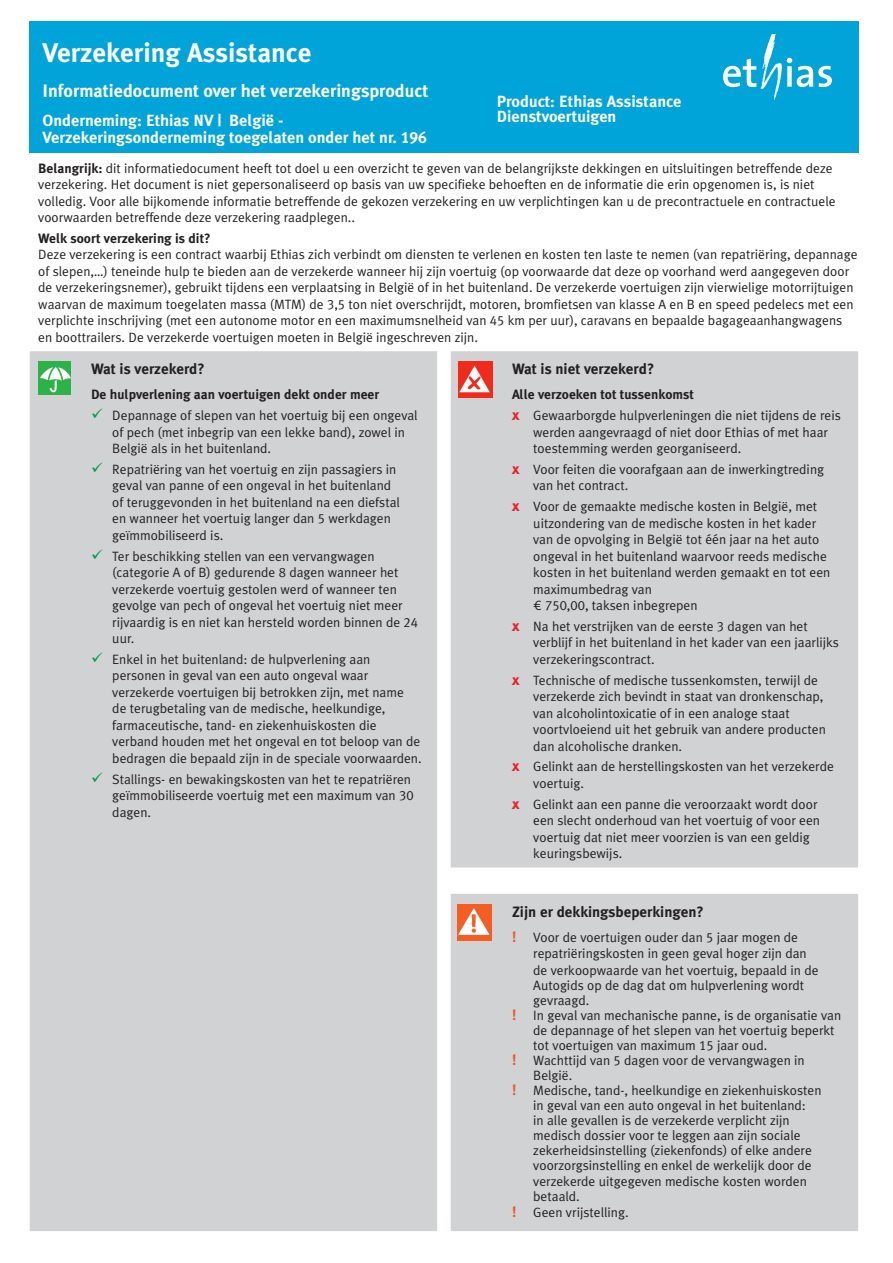
<style>
.page{position:relative;width:893px;height:1263px;background:#fff}
.page>*{position:absolute;margin:0;border:0;box-sizing:border-box;transform-origin:0 0}
.Gewone_tekst{font:700 27px "Meta Ethias";color:#fff}
.Gewone_tekst-2{font:700 18px "Meta Ethias";color:#fff}
.Gewone_tekst-3{font:700 16.2px/16.5px "Meta Ethias";color:#fff}
.Gewone_tekst-4{font:700 15px "Meta Ethias";color:#231f20}
.Gewone_tekst-5{font:13.5px/16.5px "Meta Ethias Normal";color:#231f20}
.Gewone_tekst-6{font:700 13.5px "Meta Ethias";color:#231f20}
.s1{font-family:"Meta Ethias";font-weight:700}
.s2{color:#009847}
.s3{font-family:"Meta Ethias";font-weight:700;font-size:15px;color:#ee1d23}
.s4{font-family:"Meta Ethias";font-weight:700;font-size:15px;color:#f15921}
</style>
<div class="page">
<div style="left:30px;top:21px;width:829px;height:132px;background:#00a4d9"></div>
<svg style="left:723px;top:35px;width:109px;height:65px"></svg>
<div style="left:30px;top:351px;width:828px;height:880px;background:#d1d2d4"></div>
<img style="left:39px;top:362px;width:31px;height:32px">
<img style="left:458px;top:362px;width:34px;height:36px">
<img style="left:457px;top:905px;width:34px;height:35px">
<p class="Gewone_tekst" style="left:43px;top:37px;width:271px">Verzekering Assistance</p>
<p class="Gewone_tekst-2" style="left:43px;top:81px;width:387px">Informatiedocument over het verzekeringsproduct</p>
<p class="Gewone_tekst-3" style="left:43px;top:113px;width:386px">Onderneming: Ethias NV | België -<br>Verzekeringsonderneming toegelaten onder het nr. 196</p>
<p class="Gewone_tekst-3" style="left:497px;top:94px;width:186px;line-height:15px">Product: Ethias Assistance<br>Dienstvoertuigen</p>
<p class="Gewone_tekst-5" style="left:38px;top:159px;width:799px"><span class="s1">Belangrijk:</span> dit informatiedocument heeft tot doel u een overzicht te geven van de belangrijkste dekkingen en uitsluitingen betreffende deze verzekering. Het document is niet gepersonaliseerd op basis van uw specifieke behoeften en de informatie die erin opgenomen is, is niet volledig. Voor alle bijkomende informatie betreffende de gekozen verzekering en uw verplichtingen kan u de precontractuele en contractuele voorwaarden betreffende deze verzekering raadplegen..</p>
<p class="Gewone_tekst-5" style="left:38px;top:230px;width:821px"><span class="s1">Welk soort verzekering is dit?<br></span>Deze verzekering is een contract waarbij Ethias zich verbindt om diensten te verlenen en kosten ten laste te nemen (van repatriëring, depannage of slepen,…) teneinde hulp te bieden aan de verzekerde wanneer hij zijn voertuig (op voorwaarde dat deze op voorhand werd aangegeven door de verzekeringsnemer), gebruikt tijdens een verplaatsing in België of in het buitenland. De verzekerde voertuigen zijn vierwielige motorrijtuigen waarvan de maximum toegelaten massa (MTM) de 3,5 ton niet overschrijdt, motoren, bromfietsen van klasse A en B en speed pedelecs met een verplichte inschrijving (met een autonome motor en een maximumsnelheid van 45 km per uur), caravans en bepaalde bagageaanhangwagens en boottrailers. De verzekerde voertuigen moeten in België ingeschreven zijn.</p>
<p class="Gewone_tekst-4" style="left:91px;top:360px;width:115px">Wat is verzekerd?</p>
<p class="Gewone_tekst-6" style="left:91px;top:387px;width:290px">De hulpverlening aan voertuigen dekt onder meer</p>
<p class="Gewone_tekst-5" style="left:112px;top:407px;width:307px;text-indent:-21px"><span class="s2">✓</span> Depannage of slepen van het voertuig bij een ongeval of pech (met inbegrip van een lekke band), zowel in<br>België als in het buitenland.</p>
<p class="Gewone_tekst-5" style="left:112px;top:461px;width:289px;text-indent:-21px"><span class="s2">✓</span> Repatriëring van het voertuig en zijn passagiers in geval van panne of een ongeval in het buitenland of teruggevonden in het buitenland na een diefstal en wanneer het voertuig langer dan 5 werkdagen geïmmobiliseerd is.</p>
<p class="Gewone_tekst-5" style="left:112px;top:547px;width:307px;text-indent:-21px"><span class="s2">✓</span> Ter beschikking stellen van een vervangwagen (categorie A of B) gedurende 8 dagen wanneer het verzekerde voertuig gestolen werd of wanneer ten gevolge van pech of ongeval het voertuig niet meer rijvaardig is en niet kan hersteld worden binnen de 24 uur.</p>
<p class="Gewone_tekst-5" style="left:112px;top:651px;width:311px;text-indent:-21px"><span class="s2">✓</span> Enkel in het buitenland: de hulpverlening aan personen in geval van een auto ongeval waar verzekerde voertuigen bij betrokken zijn, met name<br>de terugbetaling van de medische, heelkundige, farmaceutische, tand- en ziekenhuiskosten die verband houden met het ongeval en tot beloop van de bedragen die bepaald zijn in de speciale voorwaarden.</p>
<p class="Gewone_tekst-5" style="left:112px;top:770px;width:303px;text-indent:-21px"><span class="s2">✓</span> Stallings- en bewakingskosten van het te repatriëren geïmmobiliseerde voertuig met een maximum van 30 dagen.</p>
<p class="Gewone_tekst-4" style="left:512px;top:360px;width:144px">Wat is niet verzekerd?</p>
<p class="Gewone_tekst-6" style="left:512px;top:387px;width:184px">Alle verzoeken tot tussenkomst</p>
<p class="Gewone_tekst-5" style="left:533px;top:407px;width:309px;text-indent:-21px"><span class="s3">x</span> Gewaarborgde hulpverleningen die niet tijdens de reis werden aangevraagd of niet door Ethias of met haar toestemming werden georganiseerd.</p>
<p class="Gewone_tekst-5" style="left:533px;top:461px;width:292px;text-indent:-21px"><span class="s3">x</span> Voor feiten die voorafgaan aan de inwerkingtreding van het contract.</p>
<p class="Gewone_tekst-5" style="left:533px;top:498px;width:299px;text-indent:-21px"><span class="s3">x</span> Voor de gemaakte medische kosten in België, met uitzondering van de medische kosten in het kader van de opvolging in België tot één jaar na het auto ongeval in het buitenland waarvoor reeds medische kosten in het buitenland werden gemaakt en tot een maximumbedrag van<br>€ 750,00, taksen inbegrepen</p>
<p class="Gewone_tekst-5" style="left:533px;top:618px;width:307px;text-indent:-21px"><span class="s3">x</span> Na het verstrijken van de eerste 3 dagen van het verblijf in het buitenland in het kader van een jaarlijks verzekeringscontract.</p>
<p class="Gewone_tekst-5" style="left:533px;top:671px;width:294px;text-indent:-21px"><span class="s3">x</span> Technische of medische tussenkomsten, terwijl de verzekerde zich bevindt in staat van dronkenschap, van alcoholintoxicatie of in een analoge staat voortvloeiend uit het gebruik van andere producten dan alcoholische dranken.</p>
<p class="Gewone_tekst-5" style="left:533px;top:758px;width:302px;text-indent:-21px"><span class="s3">x</span> Gelinkt aan de herstellingskosten van het verzekerde voertuig.</p>
<p class="Gewone_tekst-5" style="left:533px;top:795px;width:288px;text-indent:-21px"><span class="s3">x</span> Gelinkt aan een panne die veroorzaakt wordt door een slecht onderhoud van het voertuig of voor een voertuig dat niet meer voorzien is van een geldig keuringsbewijs.</p>
<p class="Gewone_tekst-4" style="left:512px;top:903px;width:193px">Zijn er dekkingsbeperkingen?</p>
<p class="Gewone_tekst-5" style="left:533px;top:929px;width:287px;text-indent:-21px"><span class="s4">!</span> Voor de voertuigen ouder dan 5 jaar mogen de repatriëringskosten in geen geval hoger zijn dan de verkoopwaarde van het voertuig, bepaald in de</p>
<p class="Gewone_tekst-5" style="left:533px;top:977px;width:272px;line-height:15px">Autogids op de dag dat om hulpverlening wordt gevraagd.</p>
<p class="Gewone_tekst-5" style="left:533px;top:1007px;width:309px;line-height:15px;text-indent:-21px"><span class="s4">!</span> In geval van mechanische panne, is de organisatie van de depannage of het slepen van het voertuig beperkt tot voertuigen van maximum 15 jaar oud.</p>
<p class="Gewone_tekst-5" style="left:533px;top:1052px;width:273px;line-height:15px;text-indent:-21px"><span class="s4">!</span> Wachttijd van 5 dagen voor de vervangwagen in<br>België.</p>
<p class="Gewone_tekst-5" style="left:533px;top:1082px;width:290px;line-height:15.1px;text-indent:-21px"><span class="s4">!</span> Medische, tand-, heelkundige en ziekenhuiskosten in geval van een auto ongeval in het buitenland:<br>in alle gevallen is de verzekerde verplicht zijn medisch dossier voor te leggen aan zijn sociale zekerheidsinstelling (ziekenfonds) of elke andere voorzorgsinstelling en enkel de werkelijk door de verzekerde uitgegeven medische kosten worden betaald.</p>
<p class="Gewone_tekst-5" style="left:512px;top:1204px;width:118px"><span class="s4">!</span> Geen vrijstelling.</p>
</div>
